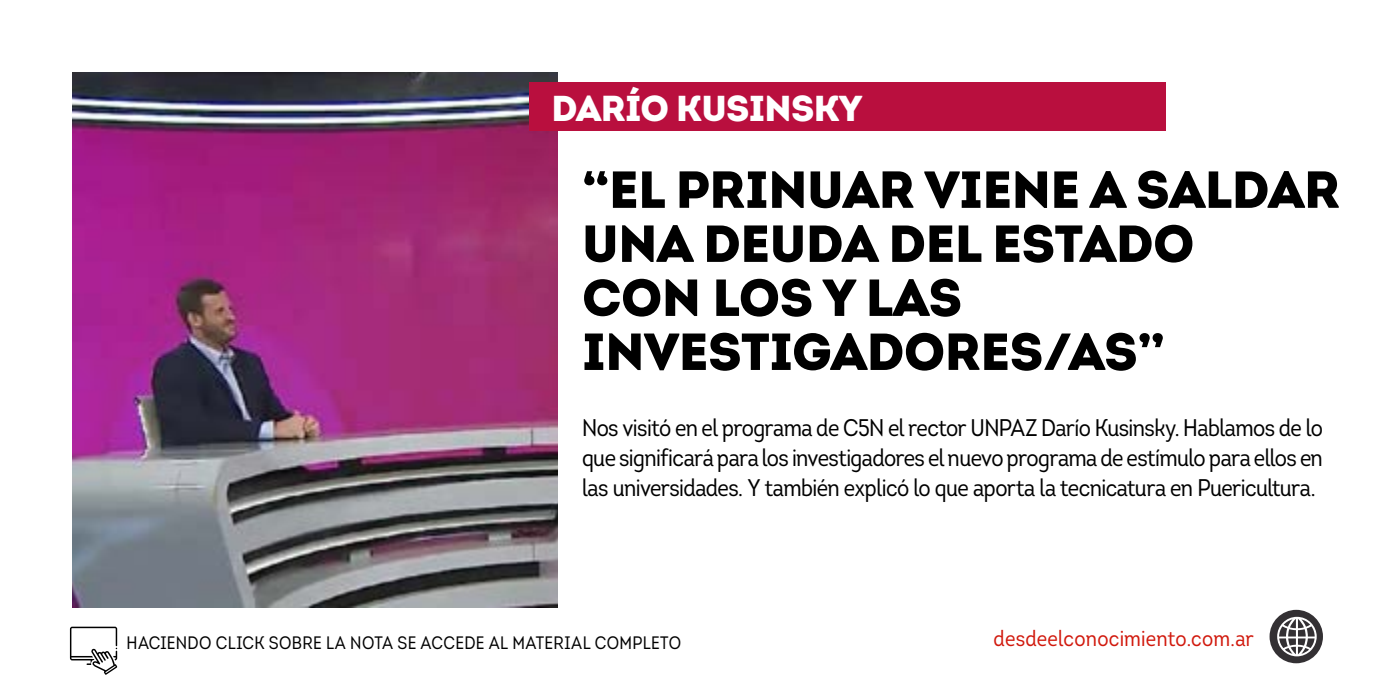
<style>
.page{position:relative;width:1395px;height:681px;background:#fff}
.page>*{position:absolute;margin:0;border:0;box-sizing:border-box;transform-origin:0 0}
.t1{font:900 52px/54px "Intro";letter-spacing:-.01em;color:#000}
.t2{font:900 36px "Intro";letter-spacing:-.02em;color:#fff}
.t3{font:24px/30px "Intro Cond";letter-spacing:-.025em;color:#000;text-align:justify}
.t4{font:22px "Intro Cond";letter-spacing:.01em;color:#d1190d}
.t5{font:18px "Intro Cond";letter-spacing:.02em;color:#000}
</style>
<div class="page">
<div style="left:1269px;top:609px;width:54px;height:54px;background:#333033;border-radius:50%"></div>
<svg style="left:1277px;top:616px;width:39px;height:40px"></svg>
<img style="left:72px;top:72px;width:486px;height:535px">
<div style="left:529px;top:82px;width:636px;height:49px;background:#b90f3e"></div>
<svg style="left:70px;top:626px;width:47px;height:48px"></svg>
<h2 class="t2" style="left:551px;top:85px;width:312px">DARÍO KUSINSKY</h2>
<h1 class="t1" style="left:582px;top:162px;width:759px">“EL PRINUAR VIENE A SALDAR<br>UNA DEUDA DEL ESTADO<br>CON LOS Y LAS<br>INVESTIGADORES/AS”</h1>
<p class="t3" style="left:582px;top:413px;width:742px">Nos visitó en el programa de C5N el rector UNPAZ Darío Kusinsky. Hablamos de lo que significará para los investigadores el nuevo programa de estímulo para ellos en las universidades. Y también explicó lo que aporta la tecnicatura en Puericultura.</p>
<p class="t5" style="left:127px;top:631px;width:556px">HACIENDO CLICK SOBRE LA NOTA SE ACCEDE AL MATERIAL COMPLETO</p>
<p class="t4" style="left:993px;top:624px;width:262px">desdeelconocimiento.com.ar</p>
</div>
